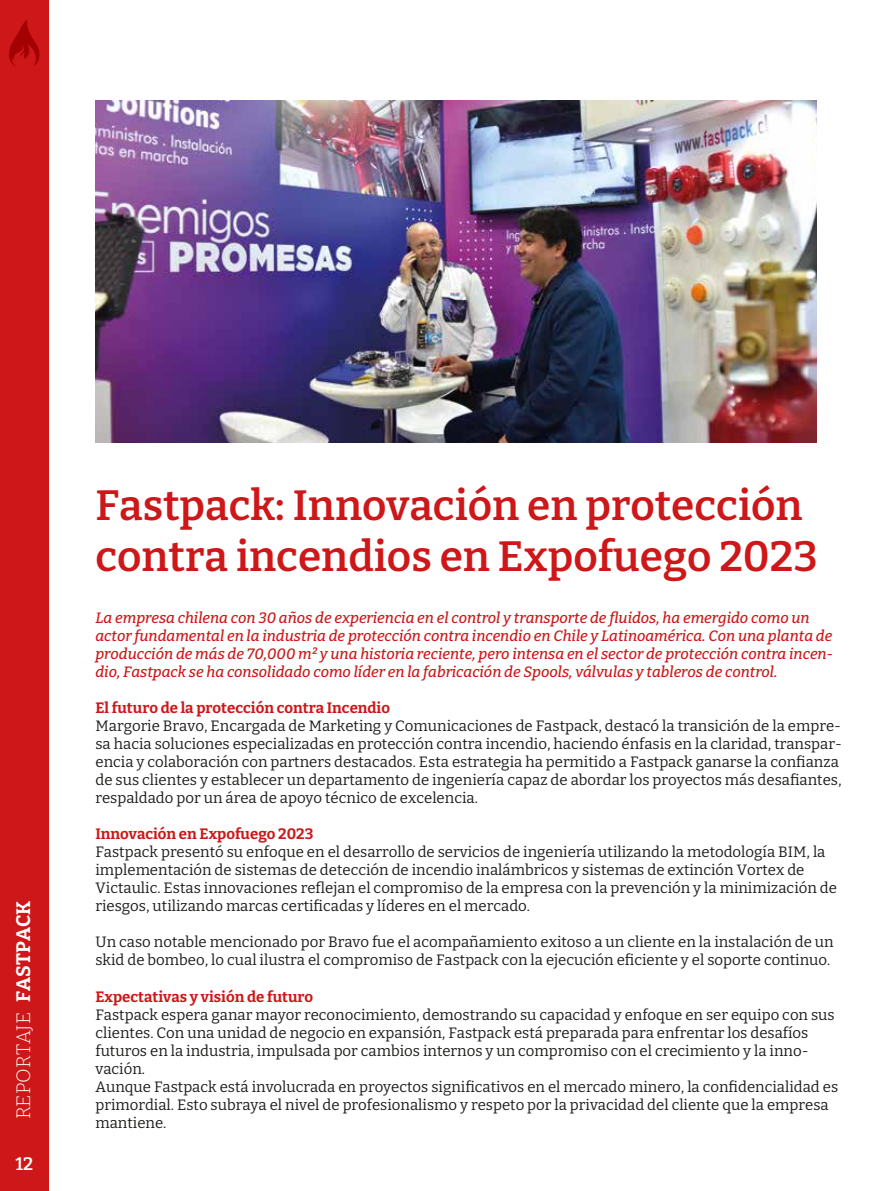
<style>
.page{position:relative;width:893px;height:1191px;background:#fff}
.page>*{position:absolute;margin:0;border:0;box-sizing:border-box;transform-origin:0 0}
.t1{font:600 42.3px/50.8px "Bitter";color:#cd1719}
.t2{font:300 19.5px "Bitter";color:#fff}
.t3{font:600 18px "Bitter";color:#fff}
.t4{font:15px/18px "Bitter";color:#1d1d1b}
.t5{font:italic 500 15px/18px "Bitter";color:#cd1719}
.t6{font:700 15px "Bitter";color:#cd1719}
.s1{font-weight:700}
</style>
<div class="page">
<div style="left:0;top:0;width:49px;height:1191px;background:#cd1719"></div>
<svg style="left:9px;top:20px;width:31px;height:46px"></svg>
<img style="left:95px;top:100px;width:722px;height:342px">
<h2 class="t2" style="left:11px;top:1119px;width:220px;rotate:-90deg">REPORTAJE <span class="s1">FASTPACK</span></h2>
<p class="t3" style="left:15px;top:1152px;width:19px">12</p>
<h1 class="t1" style="left:95px;top:479px;width:724px">Fastpack: Innovación en protección contra incendios en Expofuego 2023</h1>
<p class="t5" style="left:95px;top:609px;width:739px">La empresa chilena con 30 años de experiencia en el control y transporte de fluidos, ha emergido como un actor fundamental en la industria de protección contra incendio en Chile y Latinoamérica. Con una planta de producción de más de 70,000 m² y una historia reciente, pero intensa en el sector de protección contra incen&shy;dio, Fastpack se ha consolidado como líder en la fabricación de Spools, válvulas y tableros de control.</p>
<p class="t6" style="left:95px;top:698px;width:296px">El futuro de la protección contra Incendio</p>
<p class="t4" style="left:95px;top:717px;width:748px">Margorie Bravo, Encargada de Marketing y Comunicaciones de Fastpack, destacó la transición de la empre&shy;sa hacia soluciones especializadas en protección contra incendio, haciendo énfasis en la claridad, transpar&shy;encia y colaboración con partners destacados. Esta estrategia ha permitido a Fastpack ganarse la confianza de sus clientes y establecer un departamento de ingeniería capaz de abordar los proyectos más desafiantes, respaldado por un área de apoyo técnico de excelencia.</p>
<p class="t6" style="left:95px;top:824px;width:219px">Innovación en Expofuego 2023</p>
<p class="t4" style="left:95px;top:843px;width:743px">Fastpack presentó su enfoque en el desarrollo de servicios de ingeniería utilizando la metodología BIM, la implementación de sistemas de detección de incendio inalámbricos y sistemas de extinción Vortex de Victaulic. Estas innovaciones reflejan el compromiso de la empresa con la prevención y la minimización de riesgos, utilizando marcas certificadas y líderes en el mercado.</p>
<p class="t4" style="left:95px;top:933px;width:740px">Un caso notable mencionado por Bravo fue el acompañamiento exitoso a un cliente en la instalación de un skid de bombeo, lo cual ilustra el compromiso de Fastpack con la ejecución eficiente y el soporte continuo.</p>
<p class="t6" style="left:95px;top:986px;width:219px">Expectativas y visión de futuro</p>
<p class="t4" style="left:95px;top:1005px;width:744px">Fastpack espera ganar mayor reconocimiento, demostrando su capacidad y enfoque en ser equipo con sus clientes. Con una unidad de negocio en expansión, Fastpack está preparada para enfrentar los desafíos futuros en la industria, impulsada por cambios internos y un compromiso con el crecimiento y la inno&shy;vación.<br>Aunque Fastpack está involucrada en proyectos significativos en el mercado minero, la confidencialidad es primordial. Esto subraya el nivel de profesionalismo y respeto por la privacidad del cliente que la empresa mantiene.</p>
</div>
